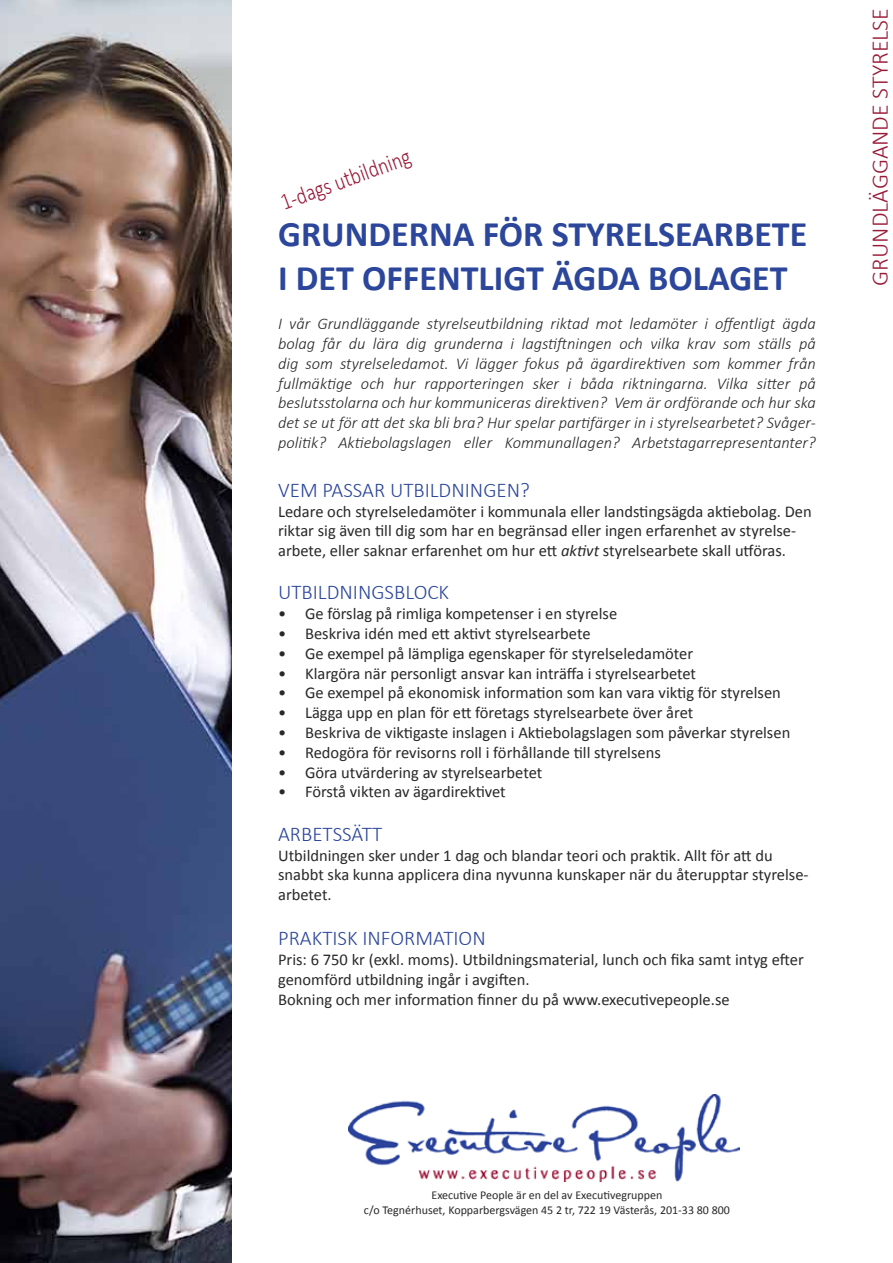
<style>
.page{position:relative;width:893px;height:1263px;background:#fff}
.page>*{position:absolute;margin:0;border:0;box-sizing:border-box;transform-origin:0 0}
.t1{font:700 36px/43.2px "Calibri";color:#2b469a}
.t2{font:300 24px "Calibri";color:#991a37}
.t3{font:300 24px "Calibri";color:#991a37;scale:.82 1}
.t4{font:300 21px "Calibri";color:#2b469a}
.t5{font:16.5px/19.8px "Calibri";color:#292829}
.t6{font:italic 300 16.5px/19.8px "Calibri";color:#292829;text-align:justify}
.t7{font:12px "Calibri";color:#292829}
.s1{font-style:italic}
</style>
<div class="page">
<img style="left:348px;top:1094px;width:392px;height:87px">
<img style="left:0;top:0;width:231px;height:1263px">
<h2 class="t3" style="left:276px;top:189px;width:168px;rotate:-20deg">1-dags utbildning</h2>
<h1 class="t1" style="left:278px;top:213px;width:531px">GRUNDERNA FÖR STYRELSEARBETE<br>I DET OFFENTLIGT ÄGDA BOLAGET</h1>
<p class="t6" style="left:278px;top:314px;width:539px">I vår Grundläggande styrelseutbildning riktad mot ledamöter i offentligt ägda bolag får du lära dig grunderna i lagstiftningen och vilka krav som ställs på dig som styrelseledamot. Vi lägger fokus på ägardirektiven som kommer från fullmäktige och hur rapporteringen sker i båda riktningarna. Vilka sitter på beslutsstolarna och hur kommuniceras direktiven? Vem är ordförande och hur ska det se ut för att det ska bli bra? Hur spelar partifärger in i styrelsearbetet? Svåger&shy;politik? Aktiebolagslagen eller Kommunallagen? Arbetstagarrepresentanter?</p>
<p class="t4" style="left:278px;top:477px;width:253px">VEM PASSAR UTBILDNINGEN?</p>
<p class="t5" style="left:278px;top:501px;width:535px">Ledare och styrelseledamöter i kommunala eller landstingsägda aktiebolag. Den riktar sig även till dig som har en begränsad eller ingen erfarenhet av styrelse&shy;arbete, eller saknar erfarenhet om hur ett <span class="s1">aktivt</span> styrelsearbete skall utföras.</p>
<p class="t4" style="left:278px;top:579px;width:173px">UTBILDNINGSBLOCK</p>
<p class="t5" style="left:278px;top:604px;width:341px">• Ge förslag på rimliga kompetenser i en styrelse</p>
<p class="t5" style="left:278px;top:624px;width:314px">• Beskriva idén med ett aktivt styrelsearbete</p>
<p class="t5" style="left:278px;top:643px;width:417px">• Ge exempel på lämpliga egenskaper för styrelseledamöter</p>
<p class="t5" style="left:278px;top:663px;width:420px">• Klargöra när personligt ansvar kan inträffa i styrelsearbetet</p>
<p class="t5" style="left:278px;top:683px;width:504px">• Ge exempel på ekonomisk information som kan vara viktig för styrelsen</p>
<p class="t5" style="left:278px;top:703px;width:417px">• Lägga upp en plan för ett företags styrelsearbete över året</p>
<p class="t5" style="left:278px;top:723px;width:514px">• Beskriva de viktigaste inslagen i Aktiebolagslagen som påverkar styrelsen</p>
<p class="t5" style="left:278px;top:742px;width:384px">• Redogöra för revisorns roll i förhållande till styrelsens</p>
<p class="t5" style="left:278px;top:762px;width:266px">• Göra utvärdering av styrelsearbetet</p>
<p class="t5" style="left:278px;top:782px;width:229px">• Förstå vikten av ägardirektivet</p>
<p class="t4" style="left:278px;top:821px;width:106px">ARBETSSÄTT</p>
<p class="t5" style="left:278px;top:845px;width:532px">Utbildningen sker under 1 dag och blandar teori och praktik. Allt för att du snabbt ska kunna applicera dina nyvunna kunskaper när du återupptar styrelse&shy;arbetet.</p>
<p class="t4" style="left:278px;top:925px;width:209px">PRAKTISK INFORMATION</p>
<p class="t5" style="left:278px;top:949px;width:527px">Pris: 6 750 kr (exkl. moms). Utbildningsmaterial, lunch och fika samt intyg efter genomförd utbildning ingår i avgiften.<br>Bokning och mer information finner du på www.executivepeople.se</p>
<h2 class="t2" style="left:865px;top:286px;width:279px;rotate:-90deg">GRUNDLÄGGANDE STYRELSE</h2>
<p class="t7" style="left:431px;top:1187px;width:232px">Executive People är en del av Executivegruppen</p>
<p class="t7" style="left:364px;top:1202px;width:367px">c/o Tegnérhuset, Kopparbergsvägen 45 2 tr, 722 19 Västerås, 201-33 80 800</p>
</div>
